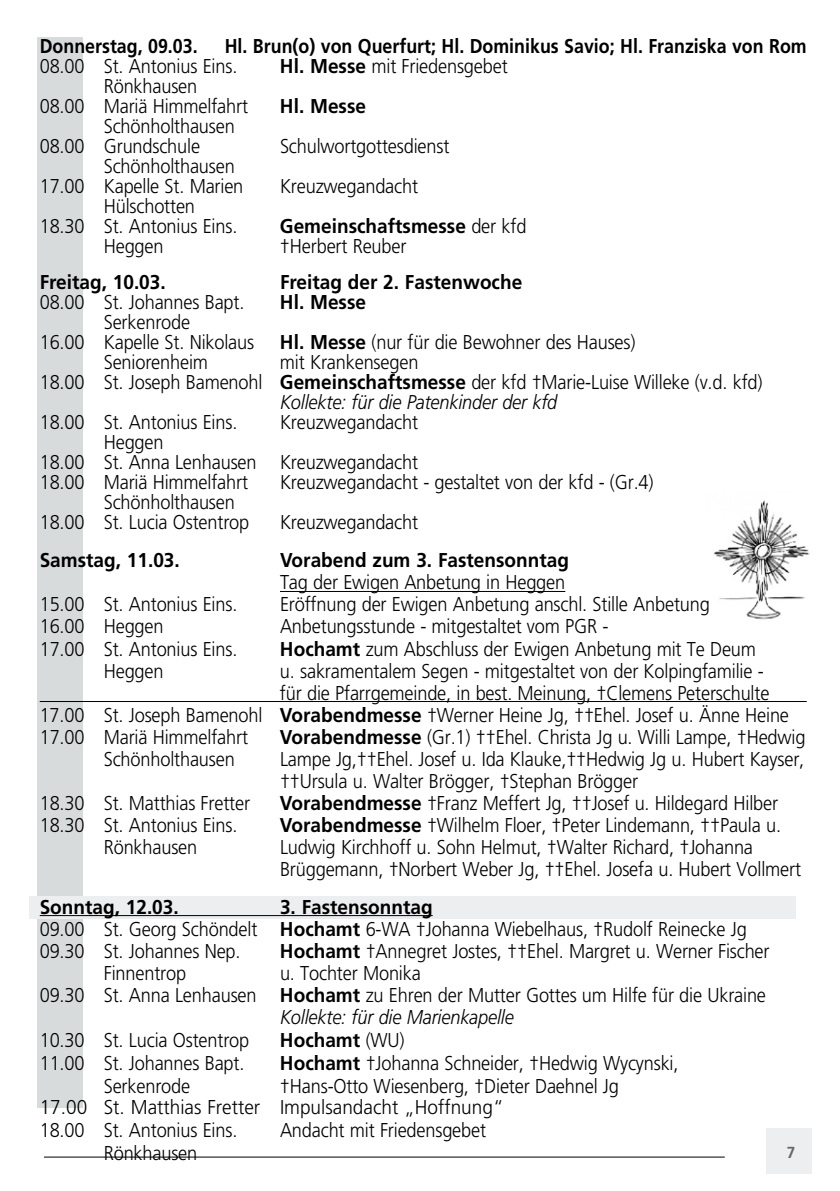
<style>
.page{position:relative;width:840px;height:1191px;background:#fff}
.page>*{position:absolute;margin:0;border:0;box-sizing:border-box;transform-origin:0 0}
.t1{font:300 20px/20px "Frutiger";letter-spacing:-.01em;color:#000;scale:.91 1}
.t2{font:700 20px "Frutiger";color:#000;scale:.95 1}
.t3{font:700 20px "Frutiger";color:#000;scale:.89 1}
.t4{font:italic 300 20px "Frutiger";letter-spacing:-.01em;color:#000;scale:.91 1}
.t5{font:700 16px "Frutiger";color:#68676c;scale:.95 1}
.s1{font-weight:700}
.s2{font-weight:300}
</style>
<div class="page">
<img style="left:713px;top:500px;width:97px;height:120px">
<div style="left:37px;top:37px;width:45px;height:1070px;background:#d8dbdc"></div>
<div style="left:765px;top:1128px;width:46px;height:46px;background:#edeeef"></div>
<hr style="left:44px;top:1156px;width:680px;height:1px;background:#000">
<div style="left:29px;top:896px;width:765px;height:22px;background:#edeeef"></div>
<hr style="left:280px;top:591px;width:285px;height:1px;background:#000">
<hr style="left:40px;top:701px;width:766px;height:1px;background:#000">
<hr style="left:40px;top:915px;width:392px;height:1px;background:#000">
<p class="t3" style="left:40px;top:35px;width:179px">Donnerstag, 09.03.</p>
<p class="t3" style="left:225px;top:35px;width:655px">Hl. Brun(o) von Querfurt; Hl. Dominikus Savio; Hl. Franziska von Rom</p>
<p class="t1" style="left:40px;top:56px;width:218px">08.00 St. Antonius Eins.</p>
<p class="t1" style="left:280px;top:56px;width:252px"><span class="s1">Hl. Messe</span> mit Friedensgebet</p>
<p class="t1" style="left:40px;top:76px;width:230px;text-indent:64px">Rönkhausen<br>08.00 Mariä Himmelfahrt</p>
<p class="t2" style="left:280px;top:95px;width:92px">Hl. Messe</p>
<p class="t1" style="left:40px;top:116px;width:216px;text-indent:64px">Schönholthausen<br>08.00 Grundschule</p>
<p class="t1" style="left:40px;top:156px;width:225px;text-indent:64px">Schönholthausen<br>17.00 Kapelle St. Marien</p>
<p class="t1" style="left:40px;top:196px;width:218px;text-indent:64px">Hülschotten<br>18.30 St. Antonius Eins.</p>
<p class="t1" style="left:280px;top:136px;width:188px">Schulwortgottesdienst</p>
<p class="t1" style="left:280px;top:176px;width:153px">Kreuzwegandacht</p>
<p class="t2" style="left:280px;top:215px;width:261px">Gemeinschaftsmesse <span class="s2">der kfd</span></p>
<p class="t1" style="left:104px;top:236px;width:67px">Heggen</p>
<p class="t1" style="left:280px;top:236px;width:140px">†Herbert Reuber</p>
<p class="t2" style="left:40px;top:271px;width:134px">Freitag, 10.03.</p>
<p class="t2" style="left:280px;top:271px;width:256px">Freitag der 2. Fastenwoche</p>
<p class="t1" style="left:40px;top:292px;width:226px">08.00 St. Johannes Bapt.</p>
<p class="t2" style="left:280px;top:291px;width:92px">Hl. Messe</p>
<p class="t1" style="left:40px;top:312px;width:237px;text-align:center">Serkenrode<br>16.00 Kapelle St. Nikolaus</p>
<p class="t1" style="left:280px;top:332px;width:392px"><span class="s1">Hl. Messe</span> (nur für die Bewohner des Hauses)</p>
<p class="t1" style="left:104px;top:352px;width:116px">Seniorenheim</p>
<p class="t1" style="left:280px;top:352px;width:154px">mit Krankensegen</p>
<p class="t1" style="left:40px;top:372px;width:795px">18.00 St. Joseph Bamenohl <span class="s1">Gemeinschaftsmesse</span> der kfd †Marie-Luise Willeke (v.d. kfd)</p>
<p class="t4" style="left:280px;top:391px;width:306px">Kollekte: für die Patenkinder der kfd</p>
<p class="t1" style="left:40px;top:412px;width:218px">18.00 St. Antonius Eins.</p>
<p class="t1" style="left:280px;top:412px;width:153px">Kreuzwegandacht</p>
<p class="t1" style="left:40px;top:432px;width:417px;text-indent:64px">Heggen<br>18.00 St. Anna Lenhausen Kreuzwegandacht<br>18.00 Mariä Himmelfahrt</p>
<p class="t1" style="left:280px;top:472px;width:412px">Kreuzwegandacht - gestaltet von der kfd - (Gr.4)</p>
<p class="t1" style="left:40px;top:492px;width:232px;text-indent:64px">Schönholthausen<br>18.00 St. Lucia Ostentrop</p>
<p class="t1" style="left:280px;top:512px;width:153px">Kreuzwegandacht</p>
<p class="t2" style="left:40px;top:549px;width:149px">Samstag, 11.03.</p>
<p class="t2" style="left:280px;top:549px;width:305px">Vorabend zum 3. Fastensonntag</p>
<p class="t1" style="left:280px;top:572px;width:315px">Tag der Ewigen Anbetung in Heggen</p>
<p class="t1" style="left:40px;top:594px;width:218px">15.00 St. Antonius Eins.</p>
<p class="t1" style="left:280px;top:594px;width:473px">Eröffnung der Ewigen Anbetung anschl. Stille Anbetung</p>
<p class="t1" style="left:40px;top:616px;width:138px">16.00 Heggen</p>
<p class="t1" style="left:280px;top:616px;width:362px">Anbetungsstunde - mitgestaltet vom PGR -</p>
<p class="t1" style="left:40px;top:638px;width:218px">17.00 St. Antonius Eins.</p>
<p class="t1" style="left:280px;top:638px;width:524px"><span class="s1">Hochamt</span> zum Abschluss der Ewigen Anbetung mit Te Deum</p>
<p class="t1" style="left:104px;top:660px;width:67px">Heggen</p>
<p class="t1" style="left:280px;top:660px;width:533px">u. sakramentalem Segen - mitgestaltet von der Kolpingfamilie -</p>
<p class="t1" style="left:280px;top:682px;width:539px">für die Pfarrgemeinde, in best. Meinung, †Clemens Peterschulte</p>
<p class="t1" style="left:40px;top:704px;width:824px">17.00 St. Joseph Bamenohl <span class="s1">Vorabendmesse</span> †Werner Heine Jg, ††Ehel. Josef u. Änne Heine</p>
<p class="t1" style="left:40px;top:726px;width:230px">17.00 Mariä Himmelfahrt</p>
<p class="t1" style="left:280px;top:726px;width:578px"><span class="s1">Vorabendmesse</span> (Gr.1) ††Ehel. Christa Jg u. Willi Lampe, †Hedwig</p>
<p class="t1" style="left:104px;top:748px;width:145px">Schönholthausen</p>
<p class="t1" style="left:280px;top:747px;width:577px;line-height:22px">Lampe Jg,††Ehel. Josef u. Ida Klauke,††Hedwig Jg u. Hubert Kayser, ††Ursula u. Walter Brögger, †Stephan Brögger</p>
<p class="t1" style="left:40px;top:792px;width:232px">18.30 St. Matthias Fretter</p>
<p class="t1" style="left:280px;top:792px;width:548px"><span class="s1">Vorabendmesse</span> †Franz Meffert Jg, ††Josef u. Hildegard Hilber</p>
<p class="t1" style="left:40px;top:814px;width:218px">18.30 St. Antonius Eins.</p>
<p class="t1" style="left:280px;top:814px;width:552px"><span class="s1">Vorabendmesse</span> †Wilhelm Floer, †Peter Lindemann, ††Paula u.</p>
<p class="t1" style="left:104px;top:836px;width:104px">Rönkhausen</p>
<p class="t1" style="left:280px;top:835px;width:573px;line-height:22px">Ludwig Kirchhoff u. Sohn Helmut, †Walter Richard, †Johanna<br>Brüggemann, †Norbert Weber Jg, ††Ehel. Josefa u. Hubert Vollmert</p>
<p class="t2" style="left:40px;top:895px;width:148px">Sonntag, 12.03.</p>
<p class="t1" style="left:40px;top:895px;width:778px;line-height:22px;text-indent:240px"><span class="s1">3. Fastensonntag<br></span>09.00 St. Georg Schöndelt <span class="s1">Hochamt</span> 6-WA †Johanna Wiebelhaus, †Rudolf Reinecke Jg<br>09.30 St. Johannes Nep.</p>
<p class="t1" style="left:280px;top:940px;width:539px"><span class="s1">Hochamt</span> †Annegret Jostes, ††Ehel. Margret u. Werner Fischer</p>
<p class="t1" style="left:104px;top:962px;width:92px">Finnentrop</p>
<p class="t1" style="left:280px;top:962px;width:156px">u. Tochter Monika</p>
<p class="t1" style="left:40px;top:984px;width:799px">09.30 St. Anna Lenhausen <span class="s1">Hochamt</span> zu Ehren der Mutter Gottes um Hilfe für die Ukraine</p>
<p class="t4" style="left:280px;top:1005px;width:258px">Kollekte: für die Marienkapelle</p>
<p class="t1" style="left:40px;top:1029px;width:232px">10.30 St. Lucia Ostentrop</p>
<p class="t2" style="left:280px;top:1028px;width:133px">Hochamt <span class="s2">(WU)</span></p>
<p class="t1" style="left:40px;top:1052px;width:226px">11.00 St. Johannes Bapt.</p>
<p class="t1" style="left:280px;top:1052px;width:439px"><span class="s1">Hochamt</span> †Johanna Schneider, †Hedwig Wycynski,</p>
<p class="t1" style="left:104px;top:1075px;width:96px">Serkenrode</p>
<p class="t1" style="left:40px;top:1075px;width:637px;line-height:21px;text-indent:240px">†Hans-Otto Wiesenberg, †Dieter Daehnel Jg<br>17.00 St. Matthias Fretter Impulsandacht „Hoffnung“</p>
<p class="t1" style="left:40px;top:1119px;width:218px">18.00 St. Antonius Eins.</p>
<p class="t1" style="left:280px;top:1119px;width:228px">Andacht mit Friedensgebet</p>
<p class="t1" style="left:104px;top:1142px;width:104px">Rönkhausen</p>
<p class="t5" style="left:786px;top:1143px;width:10px">7</p>
</div>
